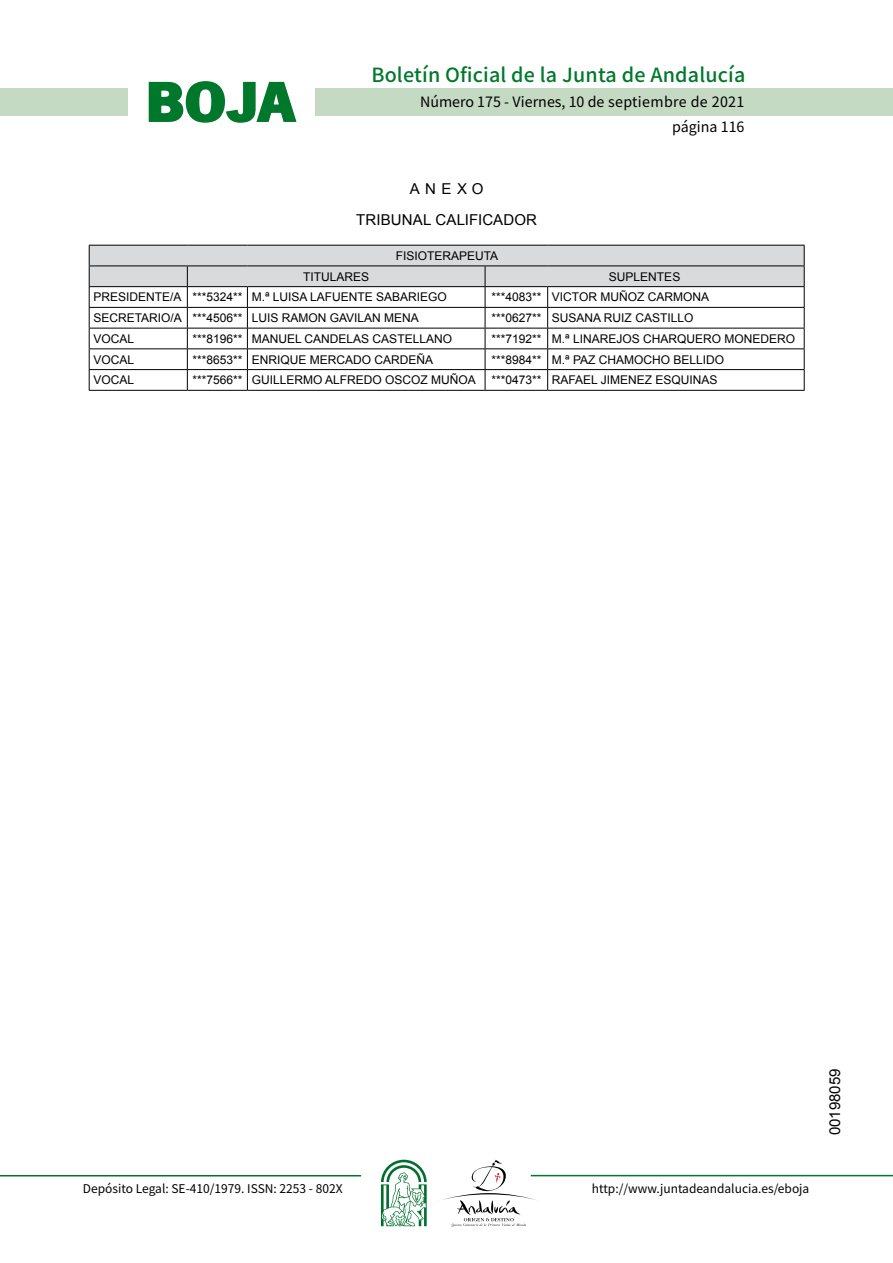
<style>
.page{position:relative;width:893px;height:1263px;background:#fff}
.page>*{position:absolute;margin:0;border:0;box-sizing:border-box;transform-origin:0 0}
.t1{font:700 57.75px "News Got T";color:#00782c;scale:1.14 1}
.t2{font:500 19.5px "Noto Sans HK";letter-spacing:.01em;color:#00782c}
.t3{font:15px/30.8px "Arial";letter-spacing:.005em;color:#000;text-align:center}
.t4{font:14.25px/24.5px "Noto Sans HK";color:#000;text-align:right}
.t5{font:12px "Arial";color:#000}
.t6{font:12px "Noto Sans HK";color:#000}
</style>
<div class="page">
<div style="left:315px;top:88px;width:577px;height:28px;background:#c5dac3"></div>
<div style="left:0;top:88px;width:128px;height:28px;background:#c5dac3"></div>
<hr style="left:0;top:1175px;width:361px;height:2px;background:#00782c">
<hr style="left:531px;top:1175px;width:361px;height:1px;background:#00782c">
<svg style="left:148px;top:81px;width:149px;height:42px"></svg>
<svg style="left:442px;top:1160px;width:100px;height:67px"></svg>
<svg style="left:381px;top:1160px;width:45px;height:66px"></svg>
<svg style="left:89px;top:245px;width:715px;height:145px"></svg>
<hr style="left:89px;top:390px;width:98px;height:1px;background:#000">
<hr style="left:187px;top:390px;width:60px;height:1px;background:#000">
<hr style="left:247px;top:390px;width:238px;height:1px;background:#000">
<hr style="left:485px;top:390px;width:62px;height:1px;background:#000">
<hr style="left:547px;top:390px;width:257px;height:1px;background:#000">
<h1 class="t1" style="left:145px;top:68px;width:133px">BOJA</h1>
<h2 class="t2" style="left:371px;top:64px;width:375px">Boletín Oficial de la Junta de Andalucía</h2>
<p class="t4" style="left:420px;top:90px;width:326px">Número 175 - Viernes, 10 de septiembre de 2021 página 116</p>
<p class="t3" style="left:356px;top:173px;width:182px">ANEXO<br>TRIBUNAL CALIFICADOR</p>
<p class="t5" style="left:396px;top:248px;width:104px">FISIOTERAPEUTA</p>
<p class="t5" style="left:303px;top:269px;width:68px">TITULARES</p>
<p class="t5" style="left:609px;top:269px;width:73px">SUPLENTES</p>
<p class="t5" style="left:93px;top:289px;width:355px">PRESIDENTE/A ***5324** M.ª LUISA LAFUENTE SABARIEGO</p>
<p class="t5" style="left:491px;top:289px;width:219px">***4083** VICTOR MUÑOZ CARMONA</p>
<p class="t5" style="left:93px;top:310px;width:327px">SECRETARIO/A ***4506** LUIS RAMON GAVILAN MENA</p>
<p class="t5" style="left:491px;top:310px;width:203px">***0627** SUSANA RUIZ CASTILLO</p>
<p class="t5" style="left:93px;top:331px;width:42px">VOCAL</p>
<p class="t5" style="left:192px;top:331px;width:261px">***8196** MANUEL CANDELAS CASTELLANO</p>
<p class="t5" style="left:491px;top:331px;width:305px">***7192** M.ª LINAREJOS CHARQUERO MONEDERO</p>
<p class="t5" style="left:93px;top:352px;width:42px">VOCAL</p>
<p class="t5" style="left:192px;top:352px;width:242px">***8653** ENRIQUE MERCADO CARDEÑA</p>
<p class="t5" style="left:491px;top:352px;width:234px">***8984** M.ª PAZ CHAMOCHO BELLIDO</p>
<p class="t5" style="left:93px;top:372px;width:42px">VOCAL</p>
<p class="t5" style="left:192px;top:372px;width:285px">***7566** GUILLERMO ALFREDO OSCOZ MUÑOA</p>
<p class="t5" style="left:491px;top:372px;width:228px">***0473** RAFAEL JIMENEZ ESQUINAS</p>
<p class="t6" style="left:83px;top:1181px;width:261px">Depósito Legal: SE-410/1979. ISSN: 2253 - 802X</p>
<p class="t6" style="left:592px;top:1181px;width:219px">http://www.juntadeandalucia.es/eboja</p>
<p class="t3" style="left:819px;top:1135px;width:68px;rotate:-90deg">00198059</p>
</div>
